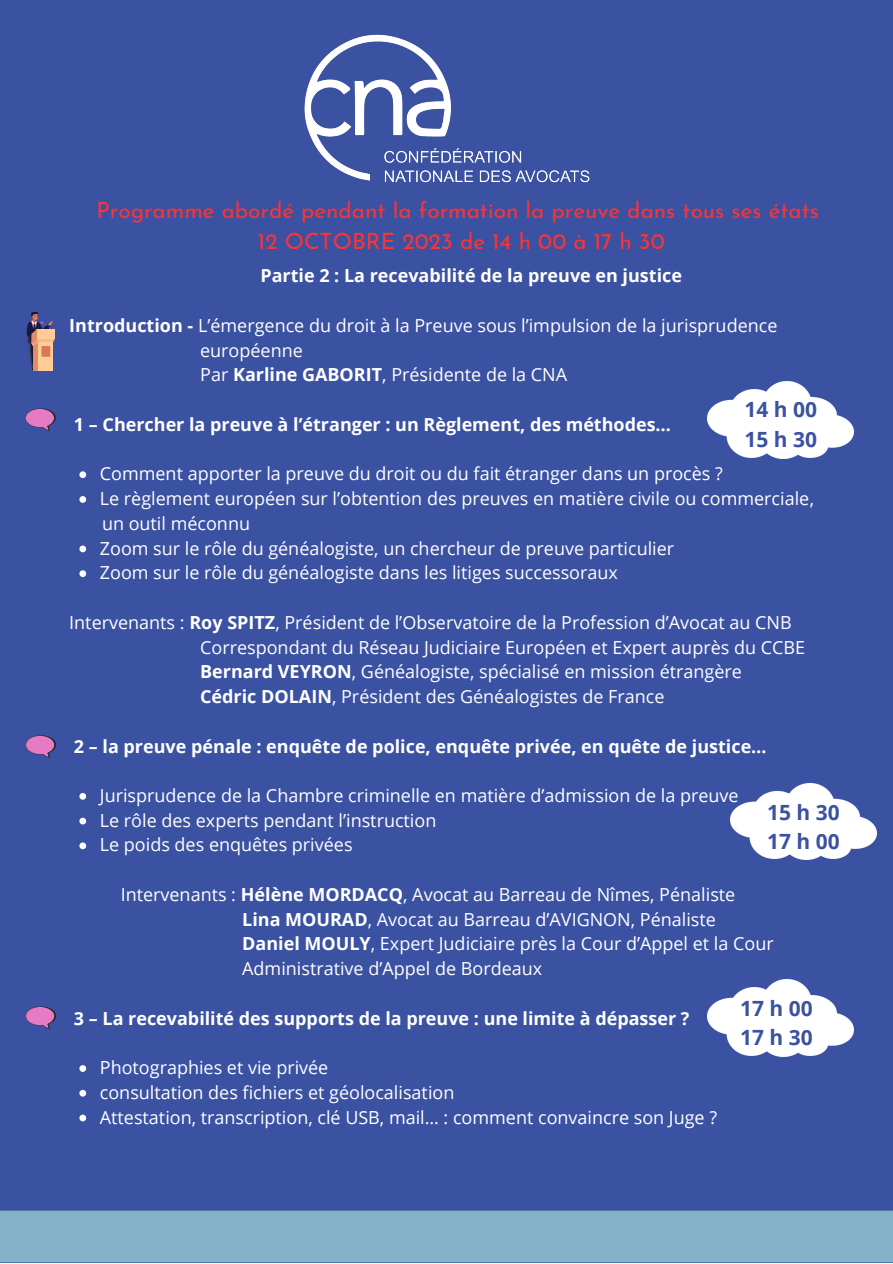
<style>
.page{position:relative;width:893px;height:1264px;background:#fff}
.page>*{position:absolute;margin:0;border:0;box-sizing:border-box;transform-origin:0 0}
.t1{font:22.5px "Josefin Sans";color:#fb3433}
.t2{font:700 21px "Open Sans";color:#3b51a2}
.t3{font:18px "Open Sans";color:#fff}
.t4{font:700 18px "Open Sans";color:#fff}
.s1{font-weight:700}
</style>
<div class="page">
<div style="left:0;top:0;width:892px;height:1262px;background:#3b51a2"></div>
<img style="left:304px;top:34px;width:286px;height:149px">
<svg style="left:79px;top:471px;width:7px;height:7px"></svg>
<svg style="left:79px;top:496px;width:7px;height:7px"></svg>
<svg style="left:79px;top:545px;width:7px;height:7px"></svg>
<svg style="left:79px;top:570px;width:7px;height:7px"></svg>
<svg style="left:79px;top:793px;width:7px;height:6px"></svg>
<svg style="left:79px;top:817px;width:7px;height:7px"></svg>
<svg style="left:79px;top:842px;width:7px;height:7px"></svg>
<svg style="left:79px;top:1065px;width:7px;height:6px"></svg>
<svg style="left:79px;top:1089px;width:7px;height:7px"></svg>
<svg style="left:79px;top:1114px;width:7px;height:7px"></svg>
<div style="left:0;top:1210px;width:892px;height:52px;background:#83b1c6"></div>
<svg style="left:26px;top:311px;width:29px;height:60px"></svg>
<div style="left:37px;top:329px;width:18px;height:10px;background:#fc9"></div>
<svg style="left:25px;top:408px;width:31px;height:23px"></svg>
<svg style="left:26px;top:735px;width:30px;height:23px"></svg>
<svg style="left:26px;top:1006px;width:30px;height:23px"></svg>
<img style="left:707px;top:381px;width:146px;height:77px">
<img style="left:730px;top:783px;width:146px;height:76px">
<img style="left:707px;top:979px;width:146px;height:77px">
<p class="t1" style="left:97px;top:201px;width:723px">Programme abordé pendant la formation la preuve dans tous ses états</p>
<p class="t1" style="left:258px;top:232px;width:408px">12 OCTOBRE 2023 de 14 h 00 à 17 h 30</p>
<p class="t4" style="left:260px;top:263px;width:423px">Partie 2 : La recevabilité de la preuve en justice</p>
<p class="t3" style="left:69px;top:313px;width:709px"><span class="s1">Introduction -</span> L’émergence du droit à la Preuve sous l’impulsion de la jurisprudence</p>
<p class="t3" style="left:200px;top:337px;width:104px">européenne</p>
<p class="t3" style="left:200px;top:362px;width:368px">Par <span class="s1">Karline GABORIT</span>, Présidente de la CNA</p>
<p class="t4" style="left:74px;top:411px;width:598px">1 – Chercher la preuve à l’étranger : un Règlement, des méthodes…</p>
<p class="t2" style="left:744px;top:395px;width:74px">14 h 00</p>
<p class="t2" style="left:744px;top:424px;width:74px">15 h 30</p>
<p class="t3" style="left:100px;top:461px;width:624px">Comment apporter la preuve du droit ou du fait étranger dans un procès ?</p>
<p class="t3" style="left:100px;top:486px;width:716px">Le règlement européen sur l’obtention des preuves en matière civile ou commerciale,</p>
<p class="t3" style="left:100px;top:535px;width:575px">Zoom sur le rôle du généalogiste, un chercheur de preuve particulier</p>
<p class="t3" style="left:100px;top:560px;width:519px">Zoom sur le rôle du généalogiste dans les litiges successoraux</p>
<p class="t3" style="left:102px;top:510px;width:149px">un outil méconnu</p>
<p class="t3" style="left:69px;top:609px;width:724px">Intervenants : <span class="s1">Roy SPITZ</span>, Président de l’Observatoire de la Profession d’Avocat au CNB</p>
<p class="t3" style="left:200px;top:634px;width:606px">Correspondant du Réseau Judiciaire Européen et Expert auprès du CCBE</p>
<p class="t3" style="left:200px;top:659px;width:543px"><span class="s1">Bernard VEYRON</span>, Généalogiste, spécialisé en mission étrangère</p>
<p class="t3" style="left:200px;top:683px;width:466px"><span class="s1">Cédric DOLAIN</span>, Président des Généalogistes de France</p>
<p class="t4" style="left:74px;top:733px;width:694px">2 – la preuve pénale : enquête de police, enquête privée, en quête de justice…</p>
<p class="t3" style="left:100px;top:782px;width:640px">Jurisprudence de la Chambre criminelle en matière d’admission de la preuve</p>
<p class="t3" style="left:100px;top:807px;width:338px">Le rôle des experts pendant l’instruction</p>
<p class="t3" style="left:100px;top:832px;width:254px">Le poids des enquêtes privées</p>
<p class="t2" style="left:767px;top:797px;width:74px">15 h 30</p>
<p class="t2" style="left:767px;top:826px;width:74px">17 h 00</p>
<p class="t3" style="left:121px;top:881px;width:616px">Intervenants : <span class="s1">Hélène MORDACQ</span>, Avocat au Barreau de Nîmes, Pénaliste</p>
<p class="t3" style="left:242px;top:906px;width:475px"><span class="s1">Lina MOURAD</span>, Avocat au Barreau d’AVIGNON, Pénaliste</p>
<p class="t3" style="left:242px;top:931px;width:533px"><span class="s1">Daniel MOULY</span>, Expert Judiciaire près la Cour d’Appel et la Cour</p>
<p class="t3" style="left:242px;top:955px;width:301px">Administrative d’Appel de Bordeaux</p>
<p class="t4" style="left:74px;top:1005px;width:617px">3 – La recevabilité des supports de la preuve : une limite à dépasser ?</p>
<p class="t2" style="left:740px;top:993px;width:74px">17 h 00</p>
<p class="t2" style="left:740px;top:1022px;width:74px">17 h 30</p>
<p class="t3" style="left:100px;top:1054px;width:230px">Photographies et vie privée</p>
<p class="t3" style="left:100px;top:1079px;width:356px">consultation des fichiers et géolocalisation</p>
<p class="t3" style="left:100px;top:1104px;width:618px">Attestation, transcription, clé USB, mail… : comment convaincre son Juge ?</p>
</div>
